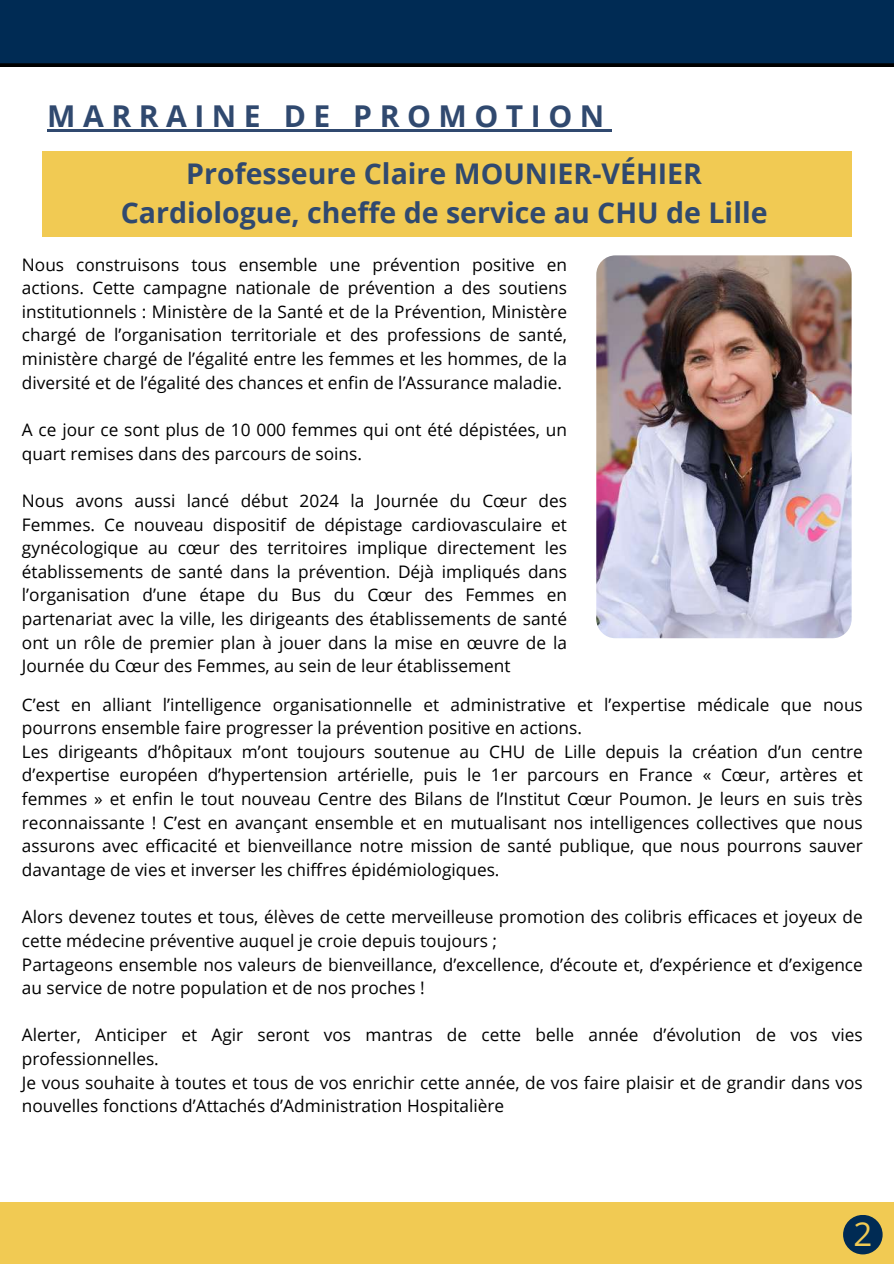
<style>
.page{position:relative;width:894px;height:1264px;background:#fff}
.page>*{position:absolute;margin:0;border:0;box-sizing:border-box;transform-origin:0 0}
.t1{font:33px "Open Sans";color:#f1ca53}
.t2{font:700 30.15px "Open Sans";letter-spacing:.25em;color:#30496f}
.t3{font:700 28.5px/39.3px "Open Sans";color:#30496f;text-align:center}
.t4{font:17.25px/23.7px "Open Sans";color:#000}
</style>
<div class="page">
<div style="left:0;top:1202px;width:893px;height:61px;background:#f1ca53"></div>
<div style="left:842px;top:1214px;width:40px;height:40px;background:#002b54;border-radius:50%"></div>
<div style="left:42px;top:151px;width:809px;height:85px;background:#f1ca53"></div>
<hr style="left:47px;top:130px;width:564px;height:2px;background:#30496f">
<div style="left:0;top:0;width:893px;height:67px;background:#002b54"></div>
<img style="left:596px;top:255px;width:255px;height:383px;border-radius:19px">
<h2 class="t2" style="left:47px;top:95px;width:558px">MARRAINE DE PROMOTION</h2>
<h3 class="t3" style="left:121px;top:153px;width:648px">Professeure Claire MOUNIER-VÉHIER<br>Cardiologue, cheffe de service au CHU de Lille</h3>
<p class="t4" style="left:22px;top:252px;width:546px;text-align:justify">Nous construisons tous ensemble une prévention positive en actions. Cette campagne nationale de prévention a des soutiens institutionnels : Ministère de la Santé et de la Prévention, Ministère chargé de l’organisation territoriale et des professions de santé, ministère chargé de l’égalité entre les femmes et les hommes, de la diversité et de l’égalité des chances et enfin de l’Assurance maladie.</p>
<p class="t4" style="left:22px;top:417px;width:546px">A ce jour ce sont plus de 10 000 femmes qui ont été dépistées, un quart remises dans des parcours de soins.</p>
<p class="t4" style="left:22px;top:488px;width:546px;text-align:justify">Nous avons aussi lancé début 2024 la Journée du Cœur des Femmes. Ce nouveau dispositif de dépistage cardiovasculaire et gynécologique au cœur des territoires implique directement les établissements de santé dans la prévention. Déjà impliqués dans l’organisation d’une étape du Bus du Cœur des Femmes en partenariat avec la ville, les dirigeants des établissements de santé ont un rôle de premier plan à jouer dans la mise en œuvre de la Journée du Cœur des Femmes, au sein de leur établissement</p>
<p class="t4" style="left:22px;top:692px;width:842px">C’est en alliant l’intelligence organisationnelle et administrative et l’expertise médicale que nous pourrons ensemble faire progresser la prévention positive en actions.<br>Les dirigeants d’hôpitaux m’ont toujours soutenue au CHU de Lille depuis la création d’un centre d’expertise européen d’hypertension artérielle, puis le 1er parcours en France « Cœur, artères et femmes » et enfin le tout nouveau Centre des Bilans de l’Institut Cœur Poumon. Je leurs en suis très reconnaissante ! C’est en avançant ensemble et en mutualisant nos intelligences collectives que nous assurons avec efficacité et bienveillance notre mission de santé publique, que nous pourrons sauver davantage de vies et inverser les chiffres épidémiologiques.</p>
<p class="t4" style="left:22px;top:904px;width:842px">Alors devenez toutes et tous, élèves de cette merveilleuse promotion des colibris efficaces et joyeux de cette médecine préventive auquel je croie depuis toujours ;<br>Partageons ensemble nos valeurs de bienveillance, d’excellence, d’écoute et, d’expérience et d’exigence au service de notre population et de nos proches !</p>
<p class="t4" style="left:22px;top:1022px;width:842px">Alerter, Anticiper et Agir seront vos mantras de cette belle année d’évolution de vos vies professionnelles.<br>Je vous souhaite à toutes et tous de vos enrichir cette année, de vos faire plaisir et de grandir dans vos nouvelles fonctions d’Attachés d’Administration Hospitalière</p>
<h1 class="t1" style="left:853px;top:1211px;width:20px">2</h1>
</div>
